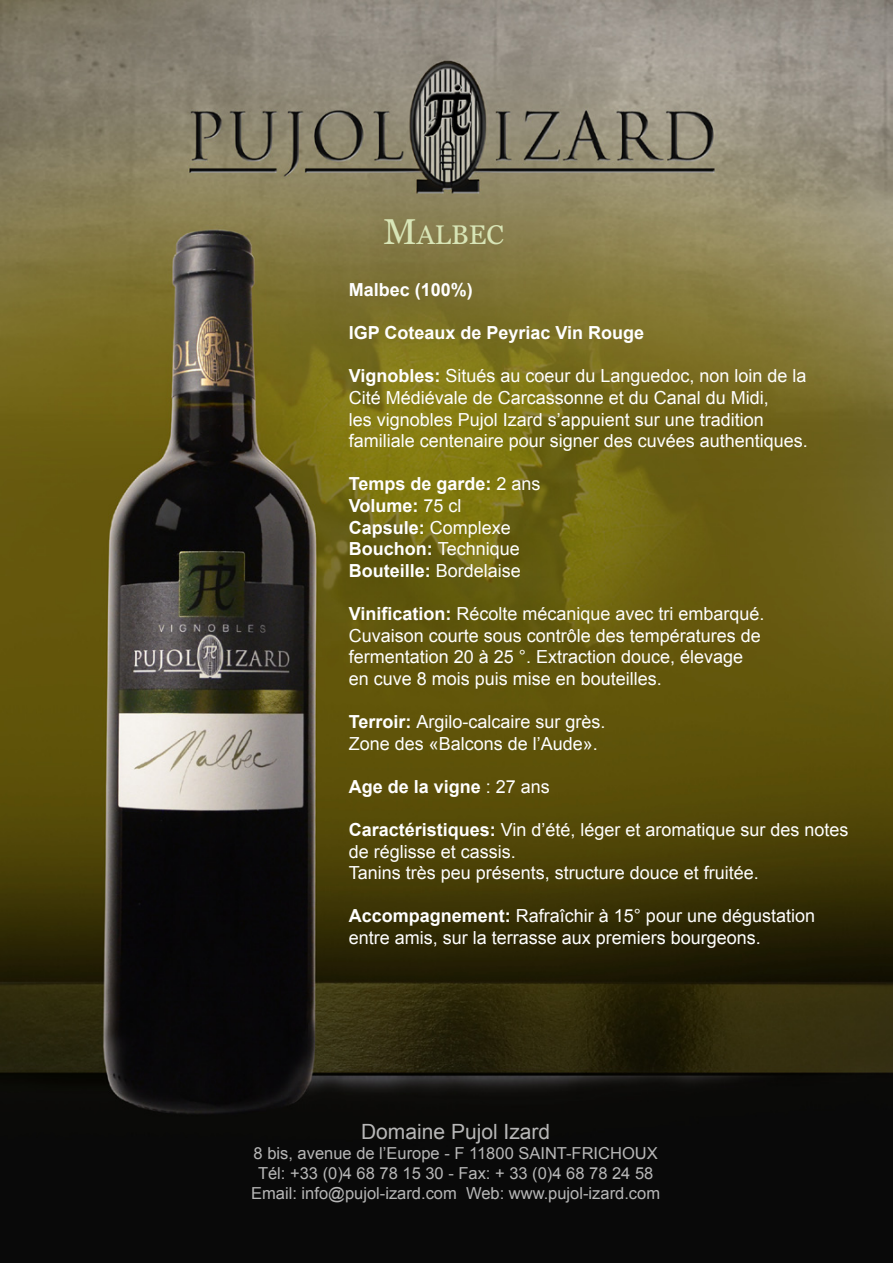
<style>
.page{position:relative;width:893px;height:1263px;background:#fff}
.page>*{position:absolute;margin:0;border:0;box-sizing:border-box;transform-origin:0 0}
.t1{font:27px "Georgia";color:#d8e5b7}
.t2{font:21px "Arial";color:#b7b7b7}
.t3{font:18px/21.6px "Arial";color:#fff}
.t4{font:700 18px/21.6px "Arial";color:#fff}
.t5{font:16.5px/19.8px "Arial";color:#b7b7b7;text-align:center}
.s1{font-size:36px}
.s2{font-weight:700}
.s3{font-weight:400}
</style>
<div class="page">
<img style="left:0;top:0;width:893px;height:1263px">
<h1 class="t1" style="left:383px;top:219px;width:122px"><span class="s1">M</span>ALBEC</h1>
<p class="t4" style="left:349px;top:279px;width:126px">Malbec (100%)</p>
<p class="t4" style="left:349px;top:322px;width:297px">IGP Coteaux de Peyriac Vin Rouge</p>
<p class="t3" style="left:349px;top:365px;width:461px"><span class="s2">Vignobles:</span> Situés au coeur du Languedoc, non loin de la Cité Médiévale de Carcassonne et du Canal du Midi,<br>les vignobles Pujol Izard s’appuient sur une tradition familiale centenaire pour signer des cuvées authentiques.</p>
<p class="t4" style="left:349px;top:473px;width:193px">Temps de garde: <span class="s3">2 ans<br></span>Volume: <span class="s3">75 cl<br></span>Capsule: <span class="s3">Complexe<br></span>Bouchon: <span class="s3">Technique<br></span>Bouteille: <span class="s3">Bordelaise</span></p>
<p class="t3" style="left:349px;top:603px;width:417px"><span class="s2">Vinification:</span> Récolte mécanique avec tri embarqué.<br>Cuvaison courte sous contrôle des températures de fermentation 20 à 25 °. Extraction douce, élevage en cuve 8 mois puis mise en bouteilles.</p>
<p class="t3" style="left:349px;top:711px;width:258px"><span class="s2">Terroir:</span> Argilo-calcaire sur grès.<br>Zone des «Balcons de l’Aude».</p>
<p class="t4" style="left:349px;top:776px;width:203px">Age de la vigne <span class="s3">: 27 ans</span></p>
<p class="t3" style="left:349px;top:819px;width:501px"><span class="s2">Caractéristiques:</span> Vin d’été, léger et aromatique sur des notes de réglisse et cassis.<br>Tanins très peu présents, structure douce et fruitée.</p>
<p class="t3" style="left:349px;top:905px;width:468px"><span class="s2">Accompagnement:</span> Rafraîchir à 15° pour une dégustation entre amis, sur la terrasse aux premiers bourgeons.</p>
<p class="t2" style="left:361px;top:1117px;width:191px">Domaine Pujol Izard</p>
<p class="t5" style="left:251px;top:1143px;width:410px">8 bis, avenue de l’Europe - F 11800 SAINT-FRICHOUX<br>Tél: +33 (0)4 68 78 15 30 - Fax: + 33 (0)4 68 78 24 58<br>Email: info@pujol-izard.com Web: www.pujol-izard.com</p>
</div>
